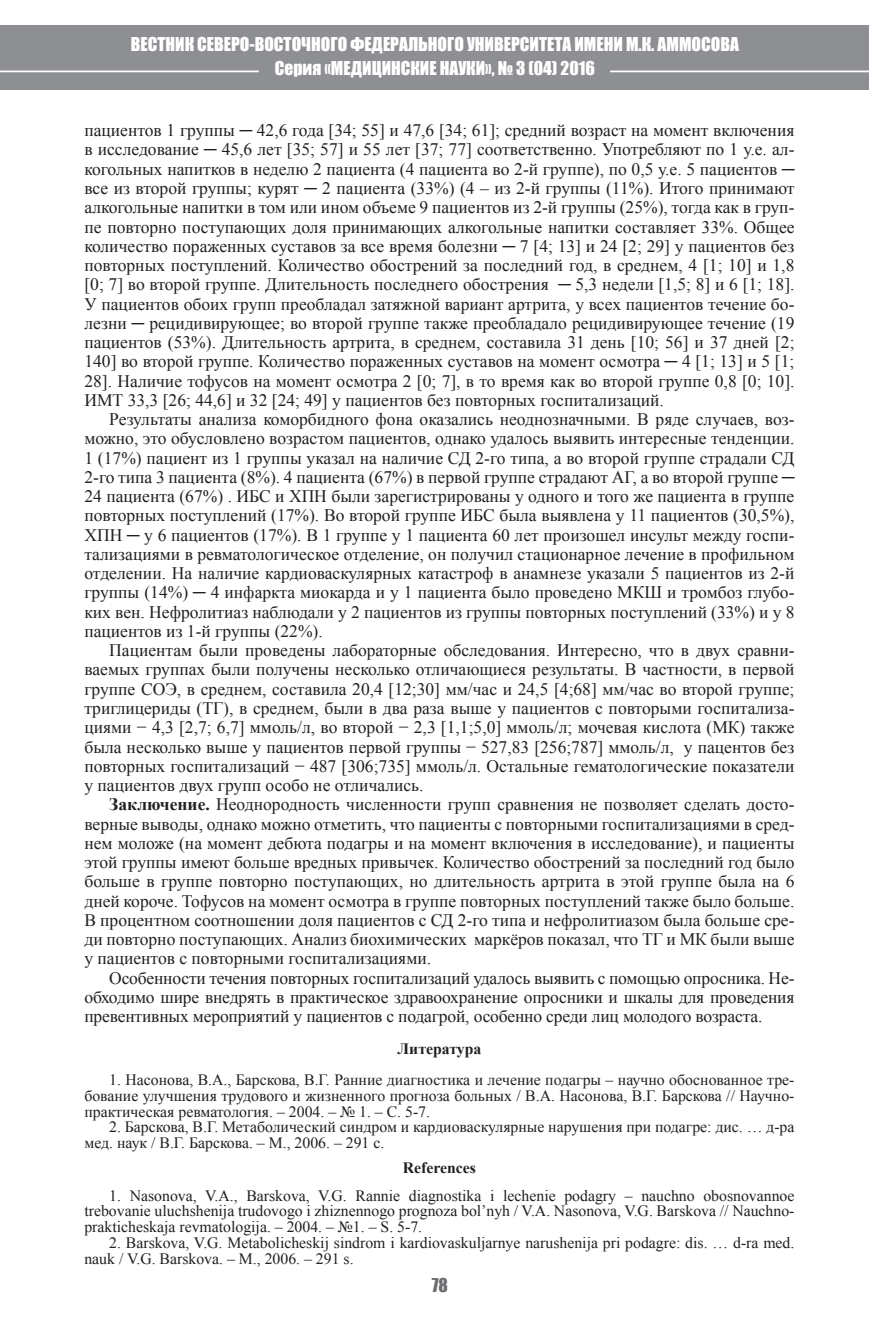
<style>
.page{position:relative;width:869px;height:1340px;background:#fff}
.page>*{position:absolute;margin:0;border:0;box-sizing:border-box;transform-origin:0 0}
.Обычный{font:17.5px/19.2px "Times New Roman";color:#231f20;text-align:justify}
.t1{font:17.5px/24.5px "Impact";color:#fff;text-align:center}
.t2{font:17.5px "Impact";color:#6c6d70}
.Обычный__веб{font:15.75px/15.8px "Times New Roman";color:#231f20;text-align:justify}
.Обычный-2{font:700 15.75px "Times New Roman";color:#231f20}
.Обычный__веб-2{font:700 15.75px "Times New Roman";color:#231f20}
.s1{font-weight:700}
</style>
<div class="page">
<div style="left:0;top:25px;width:868px;height:64px;background:#8d8f92"></div>
<hr style="left:0;top:71px;width:259px;height:1px;background:#fff">
<hr style="left:610px;top:71px;width:258px;height:1px;background:#fff">
<p class="t1" style="left:131px;top:31px;width:609px">ВЕСТНИК СЕВЕРО-ВОСТОЧНОГО ФЕДЕРАЛЬНОГО УНИВЕРСИТЕТА ИМЕНИ М.К. АММОСОВА<br>Серия «МЕДИЦИНСКИЕ НАУКИ», № 3 (04) 2016</p>
<p class="Обычный" style="left:84px;top:120px;width:711px">пациентов 1 группы ─ 42,6 года [34; 55] и 47,6 [34; 61]; средний возраст на момент включения в исследование ─ 45,6 лет [35; 57] и 55 лет [37; 77] соответственно. Употребляют по 1 у.е. ал&shy;когольных напитков в неделю 2 пациента (4 пациента во 2-й группе), по 0,5 у.е. 5 пациентов ─ все из второй группы; курят ─ 2 пациента (33%) (4 – из 2-й группы (11%). Итого принимают алкогольные напитки в том или ином объеме 9 пациентов из 2-й группы (25%), тогда как в груп&shy;пе повторно поступающих доля принимающих алкогольные напитки составляет 33%. Общее количество пораженных суставов за все время болезни ─ 7 [4; 13] и 24 [2; 29] у пациентов без повторных поступлений. Количество обострений за последний год, в среднем, 4 [1; 10] и 1,8 [0; 7] во второй группе. Длительность последнего обострения ─ 5,3 недели [1,5; 8] и 6 [1; 18].<br>У пациентов обоих групп преобладал затяжной вариант артрита, у всех пациентов течение бо&shy;лезни ─ рецидивирующее; во второй группе также преобладало рецидивирующее течение (19 пациентов (53%). Длительность артрита, в среднем, составила 31 день [10; 56] и 37 дней [2; 140] во второй группе. Количество пораженных суставов на момент осмотра ─ 4 [1; 13] и 5 [1; 28]. Наличие тофусов на момент осмотра 2 [0; 7], в то время как во второй группе 0,8 [0; 10].<br>ИМТ 33,3 [26; 44,6] и 32 [24; 49] у пациентов без повторных госпитализаций.</p>
<p class="Обычный" style="left:84px;top:409px;width:711px;text-indent:25px">Результаты анализа коморбидного фона оказались неоднозначными. В ряде случаев, воз&shy;можно, это обусловлено возрастом пациентов, однако удалось выявить интересные тенденции.<br>1 (17%) пациент из 1 группы указал на наличие СД 2-го типа, а во второй группе страдали СД 2-го типа 3 пациента (8%). 4 пациента (67%) в первой группе страдают АГ, а во второй группе ─ 24 пациента (67%) . ИБС и ХПН были зарегистрированы у одного и того же пациента в группе повторных поступлений (17%). Во второй группе ИБС была выявлена у 11 пациентов (30,5%), ХПН ─ у 6 пациентов (17%). В 1 группе у 1 пациента 60 лет произошел инсульт между госпи&shy;тализациями в ревматологическое отделение, он получил стационарное лечение в профильном отделении. На наличие кардиоваскулярных катастроф в анамнезе указали 5 пациентов из 2-й группы (14%) ─ 4 инфаркта миокарда и у 1 пациента было проведено МКШ и тромбоз глубо&shy;ких вен. Нефролитиаз наблюдали у 2 пациентов из группы повторных поступлений (33%) и у 8 пациентов из 1-й группы (22%).</p>
<p class="Обычный" style="left:84px;top:640px;width:711px;text-indent:25px">Пациентам были проведены лабораторные обследования. Интересно, что в двух сравни&shy;ваемых группах были получены несколько отличающиеся результаты. В частности, в первой группе СОЭ, в среднем, составила 20,4 [12;30] мм/час и 24,5 [4;68] мм/час во второй группе; триглицериды (ТГ), в среднем, были в два раза выше у пациентов с повторыми госпитализа&shy;циями − 4,3 [2,7; 6,7] ммоль/л, во второй − 2,3 [1,1;5,0] ммоль/л; мочевая кислота (МК) также была несколько выше у пациентов первой группы − 527,83 [256;787] ммоль/л, у пацентов без повторных госпитализаций − 487 [306;735] ммоль/л. Остальные гематологические показатели у пациентов двух групп особо не отличались.</p>
<p class="Обычный" style="left:84px;top:794px;width:711px;text-indent:25px"><span class="s1">Заключение.</span> Неоднородность численности групп сравнения не позволяет сделать досто&shy;верные выводы, однако можно отметить, что пациенты с повторными госпитализациями в сред&shy;нем моложе (на момент дебюта подагры и на момент включения в исследование), и пациенты этой группы имеют больше вредных привычек. Количество обострений за последний год было больше в группе повторно поступающих, но длительность артрита в этой группе была на 6 дней короче. Тофусов на момент осмотра в группе повторных поступлений также было больше.<br>В процентном соотношении доля пациентов с СД 2-го типа и нефролитиазом была больше сре&shy;ди повторно поступающих. Анализ биохимических маркёров показал, что ТГ и МК были выше у пациентов с повторными госпитализациями.</p>
<p class="Обычный" style="left:84px;top:967px;width:711px;text-indent:25px">Особенности течения повторных госпитализаций удалось выявить с помощью опросника. Не&shy;обходимо шире внедрять в практическое здравоохранение опросники и шкалы для проведения превентивных мероприятий у пациентов с подагрой, особенно среди лиц молодого возраста.</p>
<p class="Обычный-2" style="left:397px;top:1037px;width:85px">Литература</p>
<p class="Обычный__веб" style="left:84px;top:1071px;width:711px;text-indent:25px">1. Насонова, В.А., Барскова, В.Г. Ранние диагностика и лечение подагры – научно обоснованное тре&shy;бование улучшения трудового и жизненного прогноза больных / В.А. Насонова, В.Г. Барскова // Научно&shy;практическая ревматология. – 2004. – № 1. – С. 5-7.</p>
<p class="Обычный__веб" style="left:84px;top:1119px;width:711px;text-indent:25px">2. Барскова, В.Г. Метаболический синдром и кардиоваскулярные нарушения при подагре: дис. … д-ра мед. наук / В.Г. Барскова. – М., 2006. – 291 с.</p>
<p class="Обычный__веб-2" style="left:402px;top:1156px;width:75px">References</p>
<p class="Обычный__веб" style="left:84px;top:1187px;width:711px;text-indent:25px">1. Nasonova, V.A., Barskova, V.G. Rannie diagnostika i lechenie podagry – nauchno obosnovannoe trebovanie uluchshenija trudovogo i zhiznennogo prognoza bol’nyh / V.A. Nasonova, V.G. Barskova // Nauchno&shy;prakticheskaja revmatologija. – 2004. – №1. – S. 5-7.</p>
<p class="Обычный__веб" style="left:84px;top:1234px;width:711px;text-indent:25px">2. Barskova, V.G. Metabolicheskij sindrom i kardiovaskuljarnye narushenija pri podagre: dis. … d-ra med. nauk / V.G. Barskova. – M., 2006. – 291 s.</p>
<p class="t2" style="left:431px;top:1271px;width:18px">78</p>
</div>
